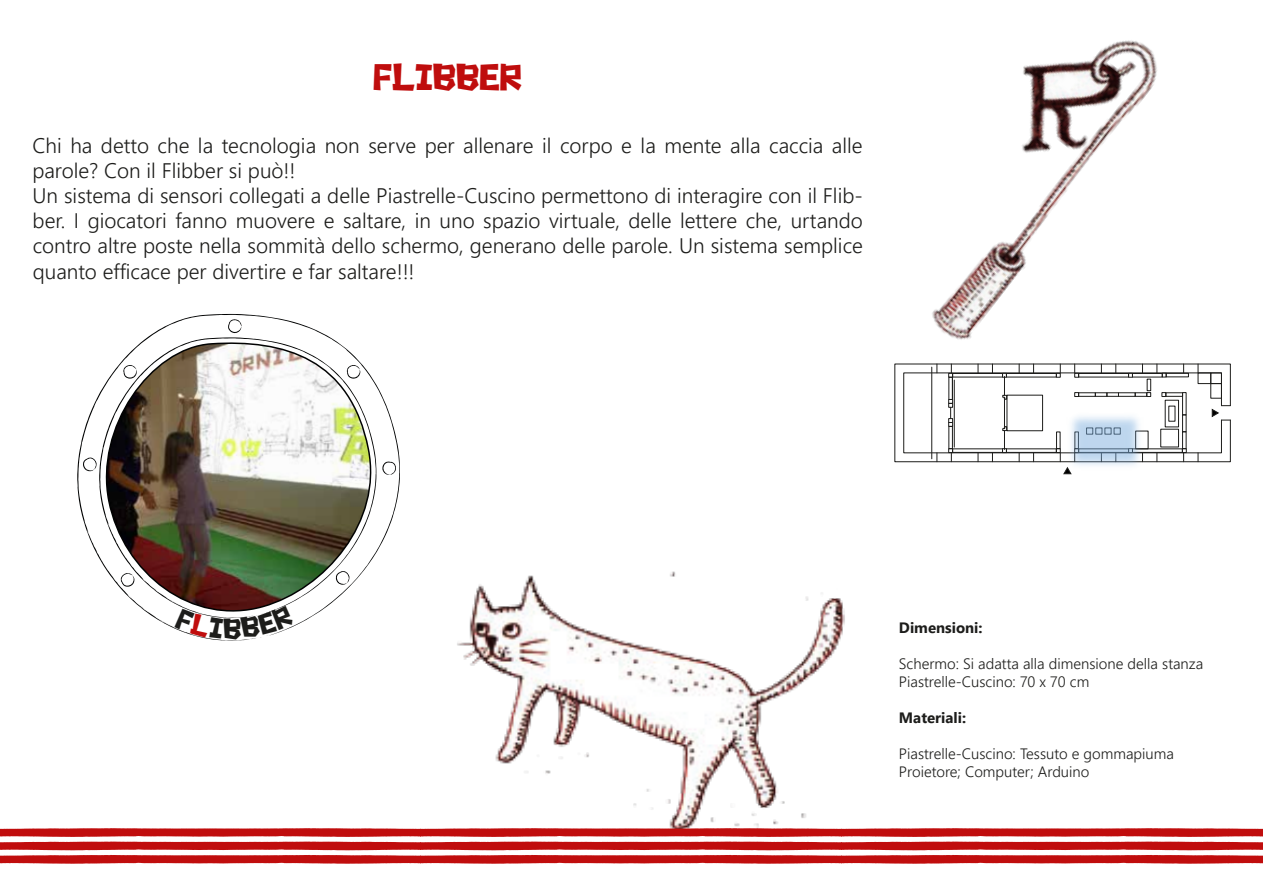
<style>
.page{position:relative;width:1263px;height:893px;background:#fff}
.page>*{position:absolute;margin:0;border:0;box-sizing:border-box;transform-origin:0 0}
.t1{font:31.5px "Square rough";color:#bf0d0d}
.t2{font:300 21px/25.2px "Nirmala UI";color:#1d1d1b}
.t3{font:300 15px/18px "Nirmala UI";color:#1d1d1b}
.t4{font:700 15px "Nirmala UI";color:#1d1d1b}
</style>
<div class="page">
<img style="left:457px;top:571px;width:388px;height:257px">
<svg style="left:0;top:828px;width:1262px;height:36px"></svg>
<svg style="left:894px;top:364px;width:337px;height:99px"></svg>
<img style="left:1020px;top:378px;width:169px;height:97px">
<svg style="left:77px;top:314px;width:323px;height:327px"></svg>
<img style="left:93px;top:337px;width:291px;height:290px">
<svg style="left:83px;top:457px;width:14px;height:14px"></svg>
<svg style="left:336px;top:571px;width:14px;height:14px"></svg>
<svg style="left:119px;top:570px;width:17px;height:17px"></svg>
<svg style="left:228px;top:319px;width:14px;height:14px"></svg>
<svg style="left:341px;top:363px;width:19px;height:17px"></svg>
<svg style="left:123px;top:365px;width:14px;height:14px"></svg>
<svg style="left:382px;top:462px;width:14px;height:14px"></svg>
<img style="left:897px;top:40px;width:320px;height:338px">
<svg style="left:169px;top:599px;width:125px;height:40px"></svg>
<p class="t1" style="left:373px;top:60px;width:150px">Flibber</p>
<p class="t2" style="left:33px;top:131px;width:832px">Chi ha detto che la tecnologia non serve per allenare il corpo e la mente alla caccia alle parole? Con il Flibber si può!!<br>Un sistema di sensori collegati a delle Piastrelle-Cuscino permettono di interagire con il Flib&shy;ber. I giocatori fanno muovere e saltare, in uno spazio virtuale, delle lettere che, urtando contro altre poste nella sommità dello schermo, generano delle parole. Un sistema semplice quanto efficace per divertire e far saltare!!!</p>
<p class="t4" style="left:899px;top:616px;width:85px">Dimensioni:</p>
<p class="t3" style="left:899px;top:653px;width:306px">Schermo: Si adatta alla dimensione della stanza<br>Piastrelle-Cuscino: 70 x 70 cm</p>
<p class="t4" style="left:899px;top:706px;width:69px">Materiali:</p>
<p class="t3" style="left:899px;top:743px;width:276px">Piastrelle-Cuscino: Tessuto e gommapiuma<br>Proietore; Computer; Arduino</p>
</div>
